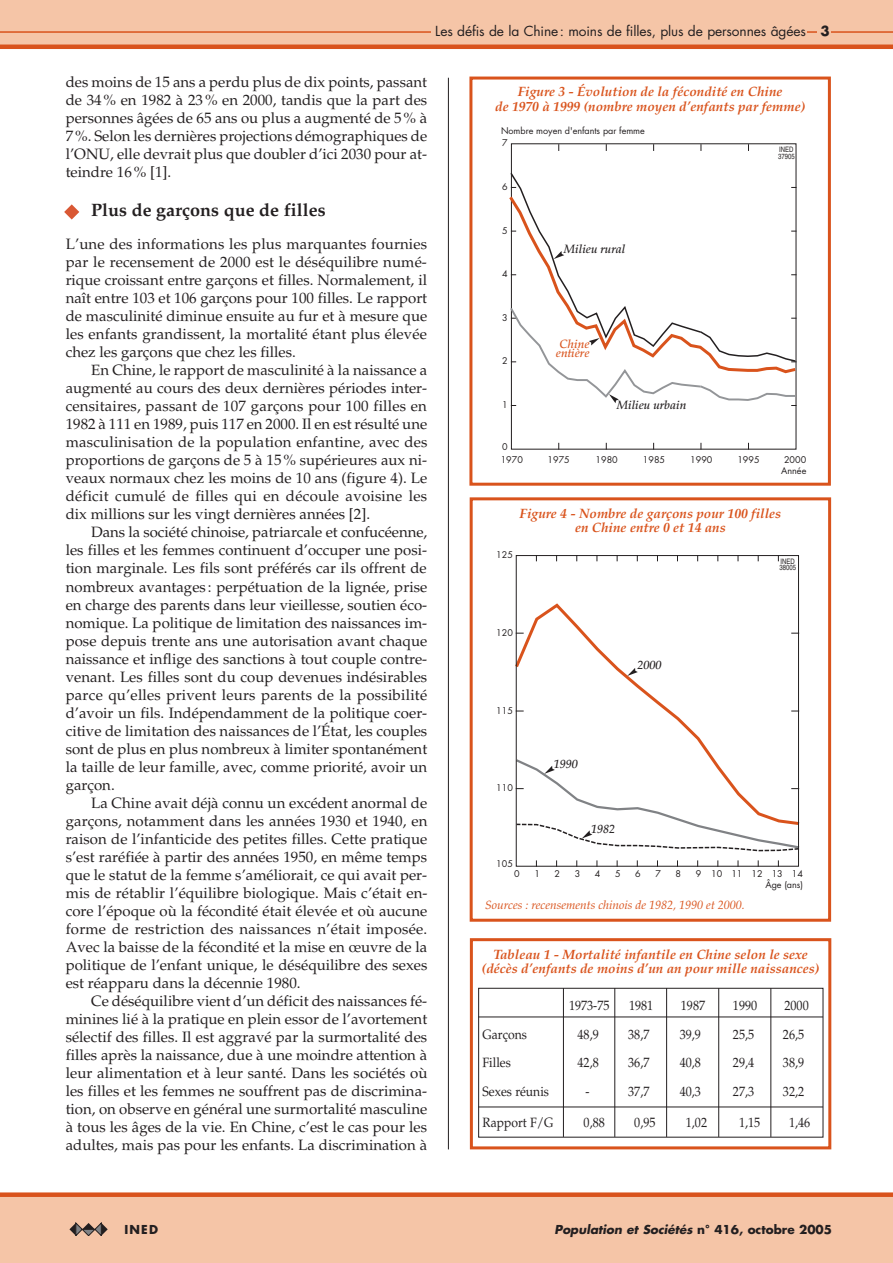
<style>
.page{position:relative;width:893px;height:1263px;background:#fff}
.page>*{position:absolute;margin:0;border:0;box-sizing:border-box;transform-origin:0 0}
.t1{font:700 18px "Palatino LT Std";color:#231f20}
.t2{font:15px/18px "Palatino LT Std";color:#231f20;text-align:justify}
.t3{font:italic 700 13.5px/14.2px "Palatino LT Std";color:#d9531c;text-align:center}
.t4{font:13.5px "Palatino LT Std";color:#231f20;scale:.9 1}
.t5{font:13.5px "Futura Std";letter-spacing:-.01em;color:#231f20}
.t6{font:italic 12px "Palatino LT Std";color:#d9531c}
.t7{font:italic 700 12px "Futura Std";color:#231f20}
.t8{font:italic 500 12px "Palatino LT Std";color:#231f20}
.t9{font:italic 500 12px/9px "Palatino LT Std";color:#d9531c}
.t10{font:700 12px "Futura Std";color:#231f20}
.t11{font:9px/11.4px "Futura Std";color:#231f20;text-align:right}
.t12{font:7.5px/6.8px "Helvetica LT Std";color:#231f20;scale:.8 1}
.s1{font-weight:700}
.s2{font-style:normal}
</style>
<div class="page">
<svg style="left:64px;top:204px;width:15px;height:16px"></svg>
<div style="left:0;top:1195px;width:893px;height:68px;background:#f5c5a7"></div>
<div style="left:0;top:1192px;width:893px;height:5px;background:#d9531c"></div>
<svg style="left:69px;top:1223px;width:39px;height:13px"></svg>
<div style="left:0;top:0;width:893px;height:47px;background:#f5c5a7"></div>
<hr style="left:0;top:31px;width:893px;height:2px;background:#d9531c">
<hr style="left:0;top:45px;width:893px;height:4px;background:#d9531c">
<div style="left:818px;top:23px;width:13px;height:17px;background:#f5c5a7"></div>
<div style="left:432px;top:21px;width:375px;height:19px;background:#f5c5a7"></div>
<hr style="left:448px;top:78px;width:1px;height:1071px;background:#231f20">
<svg style="left:509px;top:171px;width:288px;height:235px"></svg>
<div style="left:469px;top:77px;width:362px;height:409px;border:3px solid #d9531c"></div>
<svg style="left:515px;top:601px;width:285px;height:156px"></svg>
<div style="left:516px;top:555px;width:283px;height:311px;border:1px solid #231f20"></div>
<svg style="left:627px;top:668px;width:11px;height:8px"></svg>
<svg style="left:515px;top:757px;width:285px;height:95px"></svg>
<div style="left:470px;top:497px;width:361px;height:425px;border:3px solid #d9531c"></div>
<div style="left:470px;top:938px;width:361px;height:211px;border:3px solid #d9531c"></div>
<div style="left:478px;top:988px;width:345px;height:149px;border:1px solid #231f20"></div>
<hr style="left:478px;top:1017px;width:345px;height:1px;background:#231f20">
<hr style="left:478px;top:1107px;width:345px;height:1px;background:#231f20">
<hr style="left:563px;top:988px;width:1px;height:149px;background:#231f20">
<hr style="left:614px;top:988px;width:1px;height:149px;background:#231f20">
<hr style="left:666px;top:988px;width:1px;height:149px;background:#231f20">
<hr style="left:718px;top:988px;width:1px;height:149px;background:#231f20">
<hr style="left:770px;top:988px;width:1px;height:149px;background:#231f20">
<p class="t5" style="left:435px;top:25px;width:396px">Les défis de la Chine: moins de filles, plus de personnes âgées <span class="s1">3</span></p>
<p class="t2" style="left:66px;top:75px;width:363px">des moins de 15 ans a perdu plus de dix points, passant de 34 % en 1982 à 23 % en 2000, tandis que la part des personnes âgées de 65 ans ou plus a augmenté de 5 % à 7%. Selon les dernières projections démographiques de l’ONU, elle devrait plus que doubler d’ici 2030 pour at&shy;teindre 16 % [1].</p>
<p class="t1" style="left:91px;top:203px;width:236px">Plus de garçons que de filles</p>
<p class="t2" style="left:66px;top:237px;width:363px">L’une des informations les plus marquantes fournies par le recensement de 2000 est le déséquilibre numé&shy;rique croissant entre garçons et filles. Normalement, il naît entre 103 et 106 garçons pour 100 filles. Le rapport de masculinité diminue ensuite au fur et à mesure que les enfants grandissent, la mortalité étant plus élevée chez les garçons que chez les filles.</p>
<p class="t2" style="left:66px;top:363px;width:363px;text-indent:26px">En Chine, le rapport de masculinité à la naissance a augmenté au cours des deux dernières périodes inter&shy;censitaires, passant de 107 garçons pour 100 filles en 1982 à 111 en 1989, puis 117 en 2000. Il en est résulté une masculinisation de la population enfantine, avec des proportions de garçons de 5 à 15 % supérieures aux ni&shy;veaux normaux chez les moins de 10 ans (figure 4). Le déficit cumulé de filles qui en découle avoisine les dix millions sur les vingt dernières années [2].</p>
<p class="t2" style="left:66px;top:525px;width:363px;text-indent:26px">Dans la société chinoise, patriarcale et confucéenne, les filles et les femmes continuent d’occuper une posi&shy;tion marginale. Les fils sont préférés car ils offrent de nombreux avantages : perpétuation de la lignée, prise en charge des parents dans leur vieillesse, soutien éco&shy;nomique. La politique de limitation des naissances im&shy;pose depuis trente ans une autorisation avant chaque naissance et inflige des sanctions à tout couple contre&shy;venant. Les filles sont du coup devenues indésirables parce qu’elles privent leurs parents de la possibilité d’avoir un fils. Indépendamment de la politique coer&shy;citive de limitation des naissances de l’État, les couples sont de plus en plus nombreux à limiter spontanément la taille de leur famille, avec, comme priorité, avoir un garçon.</p>
<p class="t2" style="left:66px;top:795px;width:363px;text-indent:26px">La Chine avait déjà connu un excédent anormal de garçons, notamment dans les années 1930 et 1940, en raison de l’infanticide des petites filles. Cette pratique s’est raréfiée à partir des années 1950, en même temps que le statut de la femme s’améliorait, ce qui avait per&shy;mis de rétablir l’équilibre biologique. Mais c’était en&shy;core l’époque où la fécondité était élevée et où aucune forme de restriction des naissances n’était imposée.<br>Avec la baisse de la fécondité et la mise en œuvre de la politique de l’enfant unique, le déséquilibre des sexes est réapparu dans la décennie 1980.</p>
<p class="t2" style="left:66px;top:993px;width:363px;text-indent:26px">Ce déséquilibre vient d’un déficit des naissances fé&shy;minines lié à la pratique en plein essor de l’avortement sélectif des filles. Il est aggravé par la surmortalité des filles après la naissance, due à une moindre attention à leur alimentation et à leur santé. Dans les sociétés où les filles et les femmes ne souffrent pas de discrimina&shy;tion, on observe en général une surmortalité masculine à tous les âges de la vie. En Chine, c’est le cas pour les adultes, mais pas pour les enfants. La discrimination à</p>
<p class="t3" style="left:495px;top:86px;width:312px">Figure 3 - Évolution de la fécondité en Chine<br>de 1970 à 1999 (nombre moyen d’enfants par femme)</p>
<p class="t11" style="left:501px;top:126px;width:145px">Nombre moyen d'enfants par femme</p>
<p class="t11" style="left:502px;top:138px;width:7px">7</p>
<p class="t11" style="left:502px;top:182px;width:7px">6</p>
<p class="t11" style="left:502px;top:225px;width:7px">5</p>
<p class="t11" style="left:502px;top:269px;width:7px">4</p>
<p class="t11" style="left:502px;top:313px;width:7px">3</p>
<p class="t11" style="left:502px;top:356px;width:7px">2</p>
<p class="t11" style="left:502px;top:400px;width:7px">1</p>
<p class="t11" style="left:502px;top:441px;width:7px">0</p>
<p class="t8" style="left:564px;top:245px;width:63px">Milieu rural</p>
<p class="t9" style="left:556px;top:341px;width:35px">Chine entière</p>
<p class="t8" style="left:617px;top:401px;width:71px">Milieu urbain</p>
<p class="t12" style="left:778px;top:147px;width:22px">INED<br>37905</p>
<p class="t11" style="left:501px;top:455px;width:24px">1970</p>
<p class="t11" style="left:548px;top:455px;width:24px">1975</p>
<p class="t11" style="left:596px;top:455px;width:24px">1980</p>
<p class="t11" style="left:643px;top:455px;width:24px">1985</p>
<p class="t11" style="left:690px;top:455px;width:24px">1990</p>
<p class="t11" style="left:737px;top:455px;width:24px">1995</p>
<p class="t11" style="left:784px;top:455px;width:24px">2000</p>
<p class="t11" style="left:781px;top:466px;width:27px">Année</p>
<p class="t3" style="left:520px;top:508px;width:263px">Figure 4 - Nombre de garçons pour 100 filles en Chine entre 0 et 14 ans</p>
<p class="t11" style="left:496px;top:550px;width:18px">125</p>
<p class="t11" style="left:496px;top:627px;width:18px">120</p>
<p class="t11" style="left:496px;top:705px;width:18px">115</p>
<p class="t11" style="left:496px;top:783px;width:18px">110</p>
<p class="t11" style="left:496px;top:858px;width:18px">105</p>
<p class="t8" style="left:637px;top:661px;width:25px">2000</p>
<p class="t8" style="left:554px;top:759px;width:25px">1990</p>
<p class="t8" style="left:591px;top:824px;width:26px">1982</p>
<p class="t12" style="left:779px;top:558px;width:22px">INED<br>38005</p>
<p class="t11" style="left:514px;top:869px;width:7px">0</p>
<p class="t11" style="left:534px;top:869px;width:7px">1</p>
<p class="t11" style="left:554px;top:869px;width:7px">2</p>
<p class="t11" style="left:575px;top:869px;width:7px">3</p>
<p class="t11" style="left:595px;top:869px;width:7px">4</p>
<p class="t11" style="left:615px;top:869px;width:7px">5</p>
<p class="t11" style="left:635px;top:869px;width:7px">6</p>
<p class="t11" style="left:655px;top:869px;width:7px">7</p>
<p class="t11" style="left:676px;top:869px;width:7px">8</p>
<p class="t11" style="left:696px;top:869px;width:109px">9 10 11 12 13 14<br>Âge (ans)</p>
<p class="t6" style="left:485px;top:900px;width:261px">Sources : recensements chinois de 1982, 1990 et 2000.</p>
<p class="t3" style="left:482px;top:948px;width:339px">Tableau 1 - Mortalité infantile en Chine selon le sexe (décès d’enfants de moins d’un an pour mille naissances)</p>
<p class="t4" style="left:569px;top:1000px;width:46px">1973-75</p>
<p class="t4" style="left:629px;top:1000px;width:28px">1981</p>
<p class="t4" style="left:681px;top:1000px;width:28px">1987</p>
<p class="t4" style="left:733px;top:1000px;width:29px">1990</p>
<p class="t4" style="left:784px;top:1000px;width:28px">2000</p>
<p class="t4" style="left:483px;top:1029px;width:51px">Garçons</p>
<p class="t4" style="left:577px;top:1029px;width:25px">48,9</p>
<p class="t4" style="left:628px;top:1029px;width:25px">38,7</p>
<p class="t4" style="left:680px;top:1029px;width:25px">39,9</p>
<p class="t4" style="left:733px;top:1029px;width:25px">25,5</p>
<p class="t4" style="left:783px;top:1029px;width:25px">26,5</p>
<p class="t4" style="left:483px;top:1057px;width:33px">Filles</p>
<p class="t4" style="left:577px;top:1057px;width:25px">42,8</p>
<p class="t4" style="left:628px;top:1057px;width:25px">36,7</p>
<p class="t4" style="left:680px;top:1057px;width:25px">40,8</p>
<p class="t4" style="left:733px;top:1057px;width:25px">29,4</p>
<p class="t4" style="left:783px;top:1057px;width:25px">38,9</p>
<p class="t4" style="left:483px;top:1086px;width:75px">Sexes réunis</p>
<p class="t4" style="left:586px;top:1086px;width:6px">-</p>
<p class="t4" style="left:628px;top:1086px;width:25px">37,7</p>
<p class="t4" style="left:680px;top:1086px;width:25px">40,3</p>
<p class="t4" style="left:733px;top:1086px;width:25px">27,3</p>
<p class="t4" style="left:783px;top:1086px;width:25px">32,2</p>
<p class="t4" style="left:483px;top:1117px;width:80px">Rapport F/G</p>
<p class="t4" style="left:584px;top:1117px;width:25px">0,88</p>
<p class="t4" style="left:634px;top:1117px;width:25px">0,95</p>
<p class="t4" style="left:686px;top:1117px;width:25px">1,02</p>
<p class="t4" style="left:739px;top:1117px;width:25px">1,15</p>
<p class="t4" style="left:789px;top:1117px;width:25px">1,46</p>
<p class="t10" style="left:124px;top:1224px;width:35px">INED</p>
<p class="t7" style="left:554px;top:1224px;width:279px">Population et Sociétés <span class="s2">n° 416, octobre 2005</span></p>
</div>
